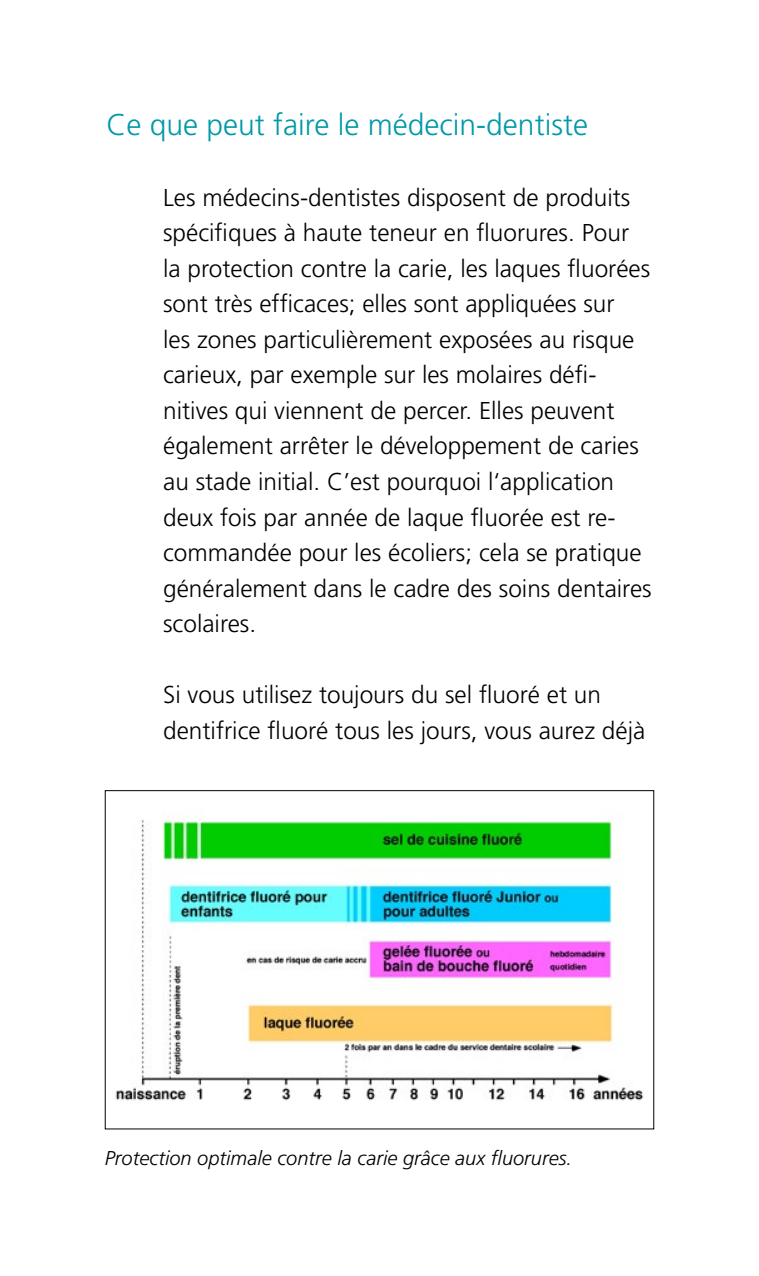
<style>
.page{position:relative;width:759px;height:1276px;background:#fff}
.page>*{position:absolute;margin:0;border:0;box-sizing:border-box;transform-origin:0 0}
.Grosse_Überschirft{font:300 30px "Frutiger LT";color:#0099a8}
.Grundtext_00{font:300 24.5px/35.5px "Frutiger LT";color:#000}
.Bildlegende{font:italic 300 20px "Frutiger LT";color:#000}
</style>
<div class="page">
<img style="left:115px;top:820px;width:529px;height:281px">
<p class="Grosse_Überschirft" style="left:106px;top:107px;width:483px">Ce que peut faire le médecin-dentiste</p>
<p class="Grundtext_00" style="left:163px;top:180px;width:490px">Les médecins-dentistes disposent de produits spécifiques à haute teneur en fluorures. Pour la protection contre la carie, les laques fluorées sont très efficaces; elles sont appliquées sur<br>les zones particulièrement exposées au risque carieux, par exemple sur les molaires défi&shy;nitives qui viennent de percer. Elles peuvent également arrêter le développement de caries au stade initial. C’est pourquoi l‘application deux fois par année de laque fluorée est re&shy;commandée pour les écoliers; cela se pratique généralement dans le cadre des soins dentaires scolaires.</p>
<p class="Grundtext_00" style="left:163px;top:677px;width:483px">Si vous utilisez toujours du sel fluoré et un dentifrice fluoré tous les jours, vous aurez déjà</p>
<p class="Bildlegende" style="left:105px;top:1146px;width:468px">Protection optimale contre la carie grâce aux fluorures.</p>
</div>
